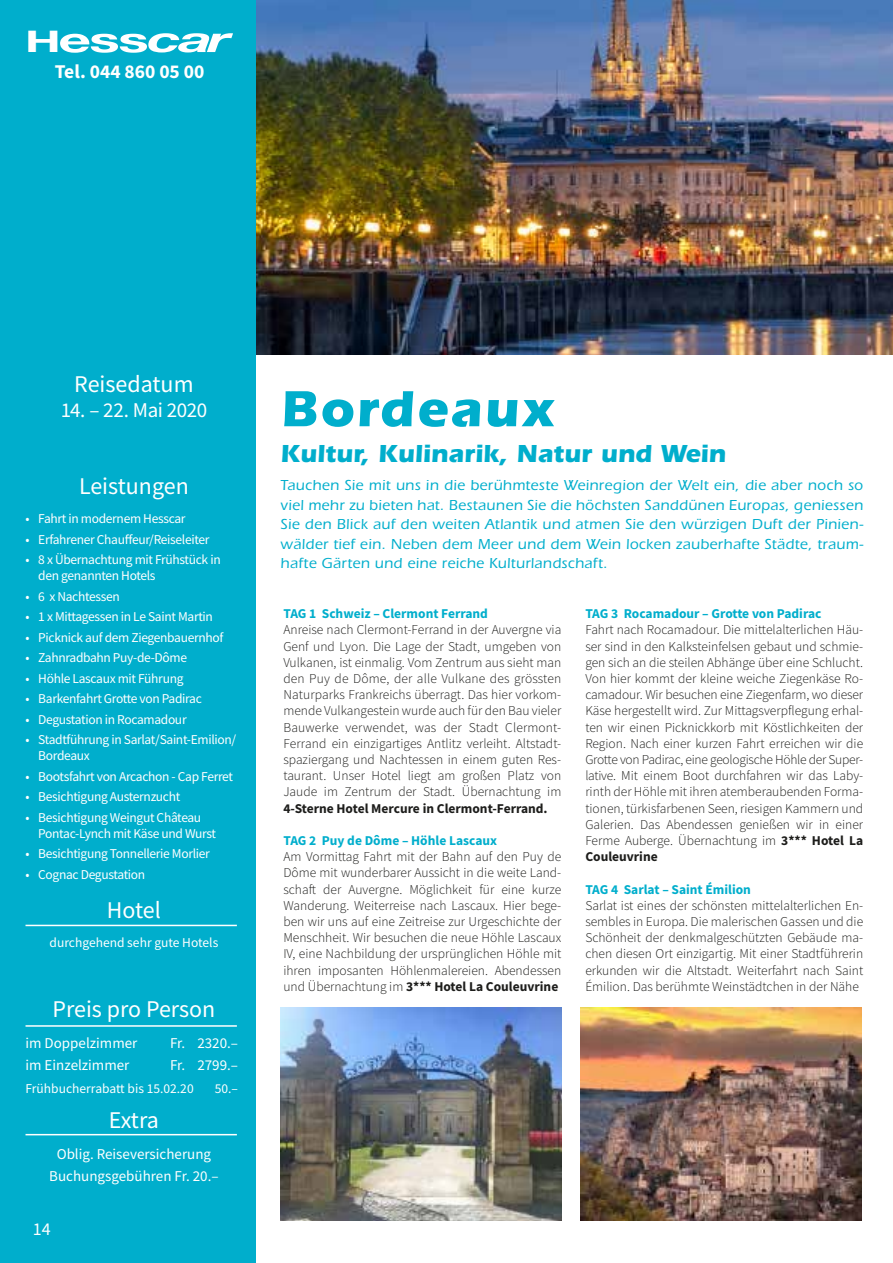
<style>
.page{position:relative;width:893px;height:1263px;background:#fff}
.page>*{position:absolute;margin:0;border:0;box-sizing:border-box;transform-origin:0 0}
.t1{font:700 52.5px "ITC Eras Std";letter-spacing:.04em;color:#00aecc}
.t2{font:700 34.95px "Helvetica Neue";color:#fff;scale:1.62 1}
.t3{font:700 25.5px "ITC Eras Std";color:#00aecc}
.t4{font:24px "Source Sans Pro";color:#fff}
.t5{font:21px "Source Sans Pro";letter-spacing:-.025em;color:#fff}
.t6{font:700 19.5px "Source Sans Pro";color:#fff}
.t7{font:18px "Source Sans Pro";color:#fff}
.t8{font:500 15px/19.5px "ITC Eras Std";letter-spacing:.025em;color:#00aecc;text-align:justify}
.t9{font:15px/22.2px "Source Sans Pro";color:#fff;text-align:center}
.t10{font:300 13.5px/16.2px "Source Sans Pro";color:#1d1d1b;text-align:justify}
.t11{font:13.5px/16.2px "Source Sans Pro";letter-spacing:-.025em;color:#fff}
.t12{font:700 13.5px "Source Sans Pro";color:#00aecc}
.t13{font:13.5px "Source Sans Pro";color:#fff}
.t14{font:700 13.5px "Source Sans Pro";color:#1d1d1b}
.s1{font-size:29.7px}
.s2{font-style:italic;font-size:35.4px}
.s3{font-weight:700}
</style>
<div class="page">
<img style="left:255px;top:0;width:638px;height:354px">
<div style="left:0;top:0;width:255px;height:1263px;background:#00aecc"></div>
<img style="left:281px;top:1008px;width:280px;height:212px">
<img style="left:580px;top:1008px;width:281px;height:212px">
<hr style="left:26px;top:925px;width:211px;height:1px;background:#fff">
<hr style="left:26px;top:1134px;width:211px;height:1px;background:#fff">
<hr style="left:26px;top:1025px;width:211px;height:2px;background:#fff">
<h2 class="t2" style="left:25px;top:18px;width:128px"><span class="s1">H</span>ess<span class="s2">car</span></h2>
<h3 class="t6" style="left:55px;top:59px;width:151px">Tel. 044 860 05 00</h3>
<h3 class="t4" style="left:74px;top:369px;width:121px">Reisedatum</h3>
<h3 class="t5" style="left:61px;top:397px;width:148px">14. – 22. Mai 2020</h3>
<h3 class="t4" style="left:79px;top:471px;width:111px">Leistungen</h3>
<p class="t11" style="left:26px;top:511px;width:162px">• Fahrt in modernem Hesscar</p>
<p class="t11" style="left:26px;top:531px;width:185px">• Erfahrener Chauffeur/Reiseleiter</p>
<p class="t11" style="left:38px;top:551px;width:184px;text-indent:-13px">• 8 x Übernachtung mit Frühstück in den genannten Hotels</p>
<p class="t11" style="left:26px;top:588px;width:96px">• 6 x Nachtessen</p>
<p class="t11" style="left:26px;top:609px;width:189px">• 1 x Mittagessen in Le Saint Martin</p>
<p class="t11" style="left:26px;top:629px;width:199px">• Picknick auf dem Ziegenbauernhof</p>
<p class="t11" style="left:26px;top:649px;width:163px">• Zahnradbahn Puy-de-Dôme</p>
<p class="t11" style="left:26px;top:670px;width:160px">• Höhle Lascaux mit Führung</p>
<p class="t11" style="left:26px;top:690px;width:178px">• Barkenfahrt Grotte von Padirac</p>
<p class="t11" style="left:26px;top:711px;width:163px">• Degustation in Rocamadour</p>
<p class="t11" style="left:38px;top:731px;width:199px;text-indent:-13px">• Stadtführung in Sarlat/Saint-Emilion/<br>Bordeaux</p>
<p class="t11" style="left:26px;top:768px;width:209px">• Bootsfahrt von Arcachon - Cap Ferret</p>
<p class="t11" style="left:26px;top:788px;width:156px">• Besichtigung Austernzucht</p>
<p class="t11" style="left:38px;top:809px;width:179px;text-indent:-13px">• Besichtigung Weingut Château<br>Pontac-Lynch mit Käse und Wurst</p>
<p class="t11" style="left:26px;top:845px;width:186px">• Besichtigung Tonnellerie Morlier</p>
<p class="t11" style="left:26px;top:866px;width:121px">• Cognac Degustation</p>
<h3 class="t4" style="left:107px;top:895px;width:56px">Hotel</h3>
<p class="t13" style="left:50px;top:934px;width:170px">durchgehend sehr gute Hotels</p>
<h3 class="t4" style="left:52px;top:994px;width:164px">Preis pro Person</h3>
<p class="t9" style="left:26px;top:1032px;width:113px">im Doppelzimmer</p>
<p class="t9" style="left:170px;top:1032px;width:69px">Fr. 2320.–</p>
<p class="t9" style="left:26px;top:1054px;width:105px">im Einzelzimmer</p>
<p class="t9" style="left:170px;top:1054px;width:69px">Fr. 2799.–</p>
<p class="t13" style="left:26px;top:1079px;width:170px">Frühbucherrabatt bis 15.02.20</p>
<p class="t11" style="left:215px;top:1080px;width:25px">50.–</p>
<h3 class="t4" style="left:109px;top:1105px;width:51px">Extra</h3>
<p class="t9" style="left:49px;top:1142px;width:171px">Oblig. Reiseversicherung<br>Buchungsgebühren Fr. 20.–</p>
<h3 class="t7" style="left:33px;top:1217px;width:19px">14</h3>
<h1 class="t1" style="left:281px;top:378px;width:276px">Bordeaux</h1>
<h3 class="t3" style="left:281px;top:439px;width:447px">Kultur, Kulinarik, Natur und Wein</h3>
<p class="t8" style="left:281px;top:476px;width:584px">Tauchen Sie mit uns in die berühmteste Weinregion der Welt ein, die aber noch so viel mehr zu bieten hat. Bestaunen Sie die höchsten Sanddünen Europas, geniessen Sie den Blick auf den weiten Atlantik und atmen Sie den würzigen Duft der Pinien&shy;wälder tief ein. Neben dem Meer und dem Wein locken zauberhafte Städte, traum&shy;hafte Gärten und eine reiche Kulturlandschaft.</p>
<p class="t12" style="left:283px;top:605px;width:206px">TAG 1 Schweiz – Clermont Ferrand</p>
<p class="t10" style="left:283px;top:622px;width:279px">Anreise nach Clermont-Ferrand in der Auvergne via Genf und Lyon. Die Lage der Stadt, umgeben von Vulkanen, ist einmalig. Vom Zentrum aus sieht man den Puy de Dôme, der alle Vulkane des grössten Naturparks Frankreichs überragt. Das hier vorkom&shy;mende Vulkangestein wurde auch für den Bau vieler Bauwerke verwendet, was der Stadt Clermont-Ferrand ein einzigartiges Antlitz verleiht. Altstadt&shy;spaziergang und Nachtessen in einem guten Res&shy;taurant. Unser Hotel liegt am großen Platz von Jaude im Zentrum der Stadt. Übernachtung im</p>
<p class="t14" style="left:283px;top:799px;width:266px">4-Sterne Hotel Mercure in Clermont-Ferrand.</p>
<p class="t12" style="left:283px;top:831px;width:215px">TAG 2 Puy de Dôme – Höhle Lascaux</p>
<p class="t10" style="left:283px;top:849px;width:279px">Am Vormittag Fahrt mit der Bahn auf den Puy de Dôme mit wunderbarer Aussicht in die weite Land&shy;schaft der Auvergne. Möglichkeit für eine kurze Wanderung. Weiterreise nach Lascaux. Hier bege&shy;ben wir uns auf eine Zeitreise zur Urgeschichte der Menschheit. Wir besuchen die neue Höhle Lascaux IV, eine Nachbildung der ursprünglichen Höhle mit ihren imposanten Höhlenmalereien. Abendessen und Übernachtung im <span class="s3">3*** Hotel La Couleuvrine</span></p>
<p class="t12" style="left:585px;top:605px;width:238px">TAG 3 Rocamadour – Grotte von Padirac</p>
<p class="t10" style="left:585px;top:622px;width:279px">Fahrt nach Rocamadour. Die mittelalterlichen Häu&shy;ser sind in den Kalksteinfelsen gebaut und schmie&shy;gen sich an die steilen Abhänge über eine Schlucht.<br>Von hier kommt der kleine weiche Ziegenkäse Ro&shy;camadour. Wir besuchen eine Ziegenfarm, wo dieser Käse hergestellt wird. Zur Mittagsverpflegung erhal&shy;ten wir einen Picknickkorb mit Köstlichkeiten der Region. Nach einer kurzen Fahrt erreichen wir die Grotte von Padirac, eine geologische Höhle der Super&shy;lative. Mit einem Boot durchfahren wir das Laby&shy;rinth der Höhle mit ihren atemberaubenden Forma&shy;tionen, türkisfarbenen Seen, riesigen Kammern und Galerien. Das Abendessen genießen wir in einer Ferme Auberge. Übernachtung im <span class="s3">3*** Hotel La Couleuvrine</span></p>
<p class="t12" style="left:585px;top:880px;width:167px">TAG 4 Sarlat – Saint Émilion</p>
<p class="t10" style="left:585px;top:897px;width:279px">Sarlat ist eines der schönsten mittelalterlichen En&shy;sembles in Europa. Die malerischen Gassen und die Schönheit der denkmalgeschützten Gebäude ma&shy;chen diesen Ort einzigartig. Mit einer Stadtführerin erkunden wir die Altstadt. Weiterfahrt nach Saint Émilion. Das berühmte Weinstädtchen in der Nähe</p>
</div>
